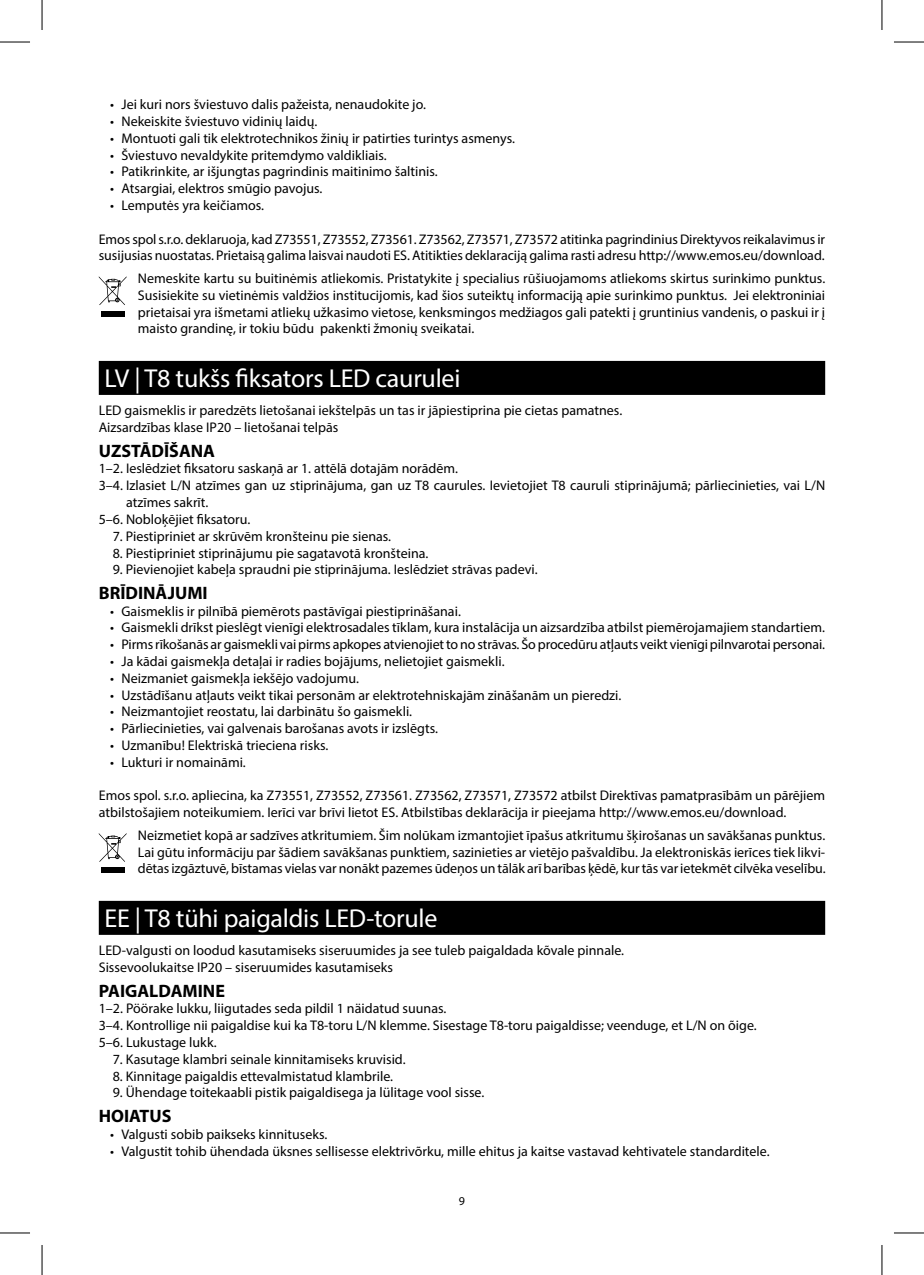
<style>
.page{position:relative;width:924px;height:1275px;background:#fff}
.page>*{position:absolute;margin:0;border:0;box-sizing:border-box;transform-origin:0 0}
.t1{font:26px "Myriad Pro";letter-spacing:-.01em;color:#fff}
.t2{font:700 18px "Myriad Pro";color:#000}
.t3{font:14px/16.8px "Myriad Pro";color:#000}
.t4{font:12px "Myriad Pro";color:#000}
</style>
<div class="page">
<div style="left:99px;top:361px;width:725px;height:34px;background:#000"></div>
<div style="left:99px;top:901px;width:725px;height:34px;background:#000"></div>
<svg style="left:99px;top:276px;width:27px;height:29px"></svg>
<div style="left:101px;top:311px;width:23px;height:5px;background:#000"></div>
<svg style="left:99px;top:833px;width:27px;height:29px"></svg>
<div style="left:101px;top:867px;width:23px;height:6px;background:#000"></div>
<hr style="left:0;top:42px;width:30px;height:1px;background:#000">
<hr style="left:893px;top:42px;width:30px;height:1px;background:#000">
<hr style="left:0;top:1232px;width:30px;height:1px;background:#000">
<hr style="left:893px;top:1232px;width:30px;height:1px;background:#000">
<hr style="left:42px;top:0;width:1px;height:30px;background:#000">
<hr style="left:42px;top:1245px;width:1px;height:30px;background:#000">
<hr style="left:881px;top:0;width:1px;height:30px;background:#000">
<hr style="left:881px;top:1245px;width:1px;height:30px;background:#000">
<p class="t3" style="left:110px;top:96px;width:317px">• Jei kuri nors šviestuvo dalis pažeista, nenaudokite jo.</p>
<p class="t3" style="left:110px;top:113px;width:208px">• Nekeiskite šviestuvo vidinių laidų.</p>
<p class="t3" style="left:110px;top:129px;width:406px">• Montuoti gali tik elektrotechnikos žinių ir patirties turintys asmenys.</p>
<p class="t3" style="left:110px;top:146px;width:278px">• Šviestuvo nevaldykite pritemdymo valdikliais.</p>
<p class="t3" style="left:110px;top:163px;width:329px">• Patikrinkite, ar išjungtas pagrindinis maitinimo šaltinis.</p>
<p class="t3" style="left:110px;top:180px;width:214px">• Atsargiai, elektros smūgio pavojus.</p>
<p class="t3" style="left:110px;top:197px;width:155px">• Lemputės yra keičiamos.</p>
<p class="t3" style="left:99px;top:230px;width:727px">Emos spol s.r.o. deklaruoja, kad Z73551, Z73552, Z73561. Z73562, Z73571, Z73572 atitinka pagrindinius Direktyvos reikalavimus ir susijusias nuostatas. Prietaisą galima laisvai naudoti ES. Atitikties deklaraciją galima rasti adresu http://www.emos.eu/download.</p>
<p class="t3" style="left:138px;top:270px;width:688px;text-align:justify">Nemeskite kartu su buitinėmis atliekomis. Pristatykite į specialius rūšiuojamoms atliekoms skirtus surinkimo punktus.<br>Susisiekite su vietinėmis valdžios institucijomis, kad šios suteiktų informaciją apie surinkimo punktus. Jei elektroniniai prietaisai yra išmetami atliekų užkasimo vietose, kenksmingos medžiagos gali patekti į gruntinius vandenis, o paskui ir į maisto grandinę, ir tokiu būdu pakenkti žmonių sveikatai.</p>
<h1 class="t1" style="left:104px;top:362px;width:357px">LV | T8 tukšs fiksators LED caurulei</h1>
<p class="t3" style="left:99px;top:402px;width:524px">LED gaismeklis ir paredzēts lietošanai iekštelpās un tas ir jāpiestiprina pie cietas pamatnes.<br>Aizsardzības klase IP20 – lietošanai telpās</p>
<p class="t2" style="left:99px;top:439px;width:118px">UZSTĀDĪŠANA</p>
<p class="t3" style="left:99px;top:460px;width:360px">1–2. Ieslēdziet fiksatoru saskaņā ar 1. attēlā dotajām norādēm.</p>
<p class="t3" style="left:99px;top:477px;width:727px">3–4. Izlasiet L/N atzīmes gan uz stiprinājuma, gan uz T8 caurules. Ievietojiet T8 cauruli stiprinājumā; pārliecinieties, vai L/N</p>
<p class="t3" style="left:126px;top:494px;width:84px">atzīmes sakrīt.</p>
<p class="t3" style="left:99px;top:510px;width:153px">5–6. Nobloķējiet fiksatoru.</p>
<p class="t3" style="left:113px;top:527px;width:280px">7. Piestipriniet ar skrūvēm kronšteinu pie sienas.</p>
<p class="t3" style="left:113px;top:544px;width:317px">8. Piestipriniet stiprinājumu pie sagatavotā kronšteina.</p>
<p class="t3" style="left:113px;top:561px;width:426px">9. Pievienojiet kabeļa spraudni pie stiprinājuma. Ieslēdziet strāvas padevi.</p>
<p class="t2" style="left:99px;top:581px;width:110px">BRĪDINĀJUMI</p>
<p class="t3" style="left:110px;top:602px;width:352px">• Gaismeklis ir pilnībā piemērots pastāvīgai piestiprināšanai.</p>
<p class="t3" style="left:110px;top:619px;width:716px">• Gaismekli drīkst pieslēgt vienīgi elektrosadales tīklam, kura instalācija un aizsardzība atbilst piemērojamajiem standartiem.</p>
<p class="t3" style="left:110px;top:636px;width:716px">• Pirms rīkošanās ar gaismekli vai pirms apkopes atvienojiet to no strāvas. Šo procedūru atļauts veikt vienīgi pilnvarotai personai.</p>
<p class="t3" style="left:110px;top:652px;width:396px">• Ja kādai gaismekļa detaļai ir radies bojājums, nelietojiet gaismekli.</p>
<p class="t3" style="left:110px;top:669px;width:250px">• Neizmaniet gaismekļa iekšējo vadojumu.</p>
<p class="t3" style="left:110px;top:686px;width:512px">• Uzstādīšanu atļauts veikt tikai personām ar elektrotehniskajām zināšanām un pieredzi.</p>
<p class="t3" style="left:110px;top:703px;width:303px">• Neizmantojiet reostatu, lai darbinātu šo gaismekli.</p>
<p class="t3" style="left:110px;top:720px;width:329px">• Pārliecinieties, vai galvenais barošanas avots ir izslēgts.</p>
<p class="t3" style="left:110px;top:736px;width:219px">• Uzmanību! Elektriskā trieciena risks.</p>
<p class="t3" style="left:110px;top:753px;width:137px">• Lukturi ir nomaināmi.</p>
<p class="t3" style="left:99px;top:787px;width:727px">Emos spol. s.r.o. apliecina, ka Z73551, Z73552, Z73561. Z73562, Z73571, Z73572 atbilst Direktīvas pamatprasībām un pārējiem atbilstošajiem noteikumiem. Ierīci var brīvi lietot ES. Atbilstības deklarācija ir pieejama http://www.emos.eu/download.</p>
<p class="t3" style="left:138px;top:826px;width:689px;text-align:justify">Neizmetiet kopā ar sadzīves atkritumiem. Šim nolūkam izmantojiet īpašus atkritumu šķirošanas un savākšanas punktus.<br>Lai gūtu informāciju par šādiem savākšanas punktiem, sazinieties ar vietējo pašvaldību. Ja elektroniskās ierīces tiek likvi&shy;dētas izgāztuvē, bīstamas vielas var nonākt pazemes ūdeņos un tālāk arī barības ķēdē, kur tās var ietekmēt cilvēka veselību.</p>
<h1 class="t1" style="left:104px;top:902px;width:334px">EE | T8 tühi paigaldis LED-torule</h1>
<p class="t3" style="left:99px;top:942px;width:526px">LED-valgusti on loodud kasutamiseks siseruumides ja see tuleb paigaldada kõvale pinnale.<br>Sissevoolukaitse IP20 – siseruumides kasutamiseks</p>
<p class="t2" style="left:99px;top:978px;width:128px">PAIGALDAMINE</p>
<p class="t3" style="left:99px;top:1000px;width:659px">1–2. Pöörake lukku, liigutades seda pildil 1 näidatud suunas.<br>3–4. Kontrollige nii paigaldise kui ka T8-toru L/N klemme. Sisestage T8-toru paigaldisse; veenduge, et L/N on õige.<br>5–6. Lukustage lukk.</p>
<p class="t3" style="left:113px;top:1050px;width:294px">7. Kasutage klambri seinale kinnitamiseks kruvisid.</p>
<p class="t3" style="left:113px;top:1067px;width:282px">8. Kinnitage paigaldis ettevalmistatud klambrile.</p>
<p class="t3" style="left:113px;top:1084px;width:373px">9. Ühendage toitekaabli pistik paigaldisega ja lülitage vool sisse.</p>
<p class="t2" style="left:99px;top:1104px;width:74px">HOIATUS</p>
<p class="t3" style="left:110px;top:1125px;width:218px">• Valgusti sobib paikseks kinnituseks.</p>
<p class="t3" style="left:110px;top:1142px;width:660px">• Valgustit tohib ühendada üksnes sellisesse elektrivõrku, mille ehitus ja kaitse vastavad kehtivatele standarditele.</p>
<p class="t4" style="left:458px;top:1193px;width:8px">9</p>
</div>
